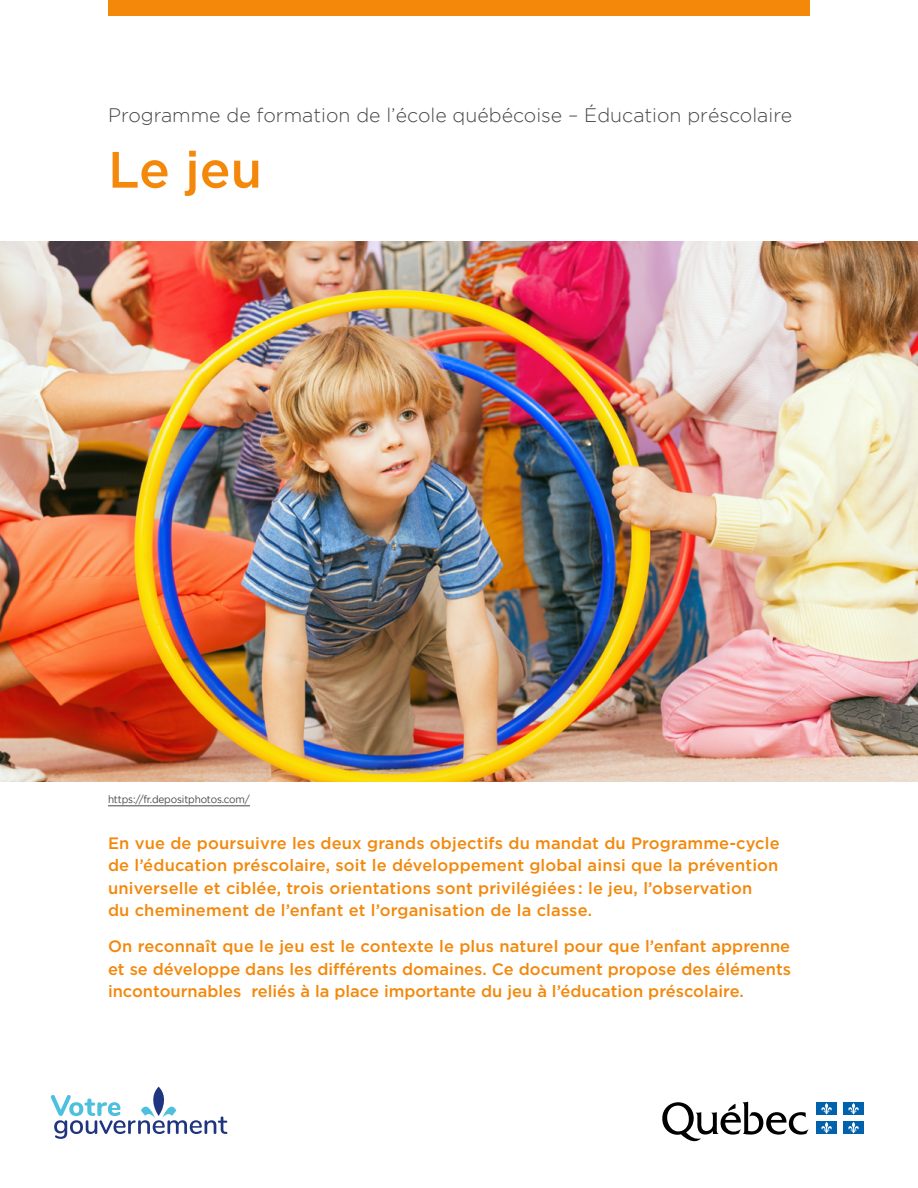
<style>
.page{position:relative;width:918px;height:1188px;background:#fff}
.page>*{position:absolute;margin:0;border:0;box-sizing:border-box;transform-origin:0 0}
.t1{font:500 51px "Gotham";color:#f3880b}
.t2{font:300 19.5px "Gotham";color:#474747}
.t3{font:500 16.5px/22.5px "Gotham";letter-spacing:.01em;color:#f3880b}
.t4{font:10.5px "Gotham";letter-spacing:-.015em;color:#474747;scale:.95 1}
</style>
<div class="page">
<div style="left:108px;top:0;width:702px;height:16px;background:#f3880b"></div>
<img style="left:0;top:242px;width:918px;height:540px">
<hr style="left:108px;top:806px;width:142px;height:1px;background:#474747">
<img style="left:52px;top:1087px;width:175px;height:52px">
<img style="left:662px;top:1101px;width:202px;height:41px">
<h1 class="t2" style="left:108px;top:104px;width:686px">Programme de formation de l’école québécoise – Éducation préscolaire</h1>
<h1 class="t1" style="left:108px;top:136px;width:156px">Le jeu</h1>
<p class="t4" style="left:108px;top:793px;width:151px">https://fr.depositphotos.com/</p>
<p class="t3" style="left:108px;top:832px;width:673px">En vue de poursuivre les deux grands objectifs du mandat du Programme-cycle de l’éducation préscolaire, soit le développement global ainsi que la prévention universelle et ciblée, trois orientations sont privilégiées : le jeu, l’observation<br>du cheminement de l’enfant et l’organisation de la classe.</p>
<p class="t3" style="left:108px;top:935px;width:685px;text-align:justify">On reconnaît que le jeu est le contexte le plus naturel pour que l’enfant apprenne et se développe dans les différents domaines. Ce document propose des éléments incontournables reliés à la place importante du jeu à l’éducation préscolaire.</p>
</div>
